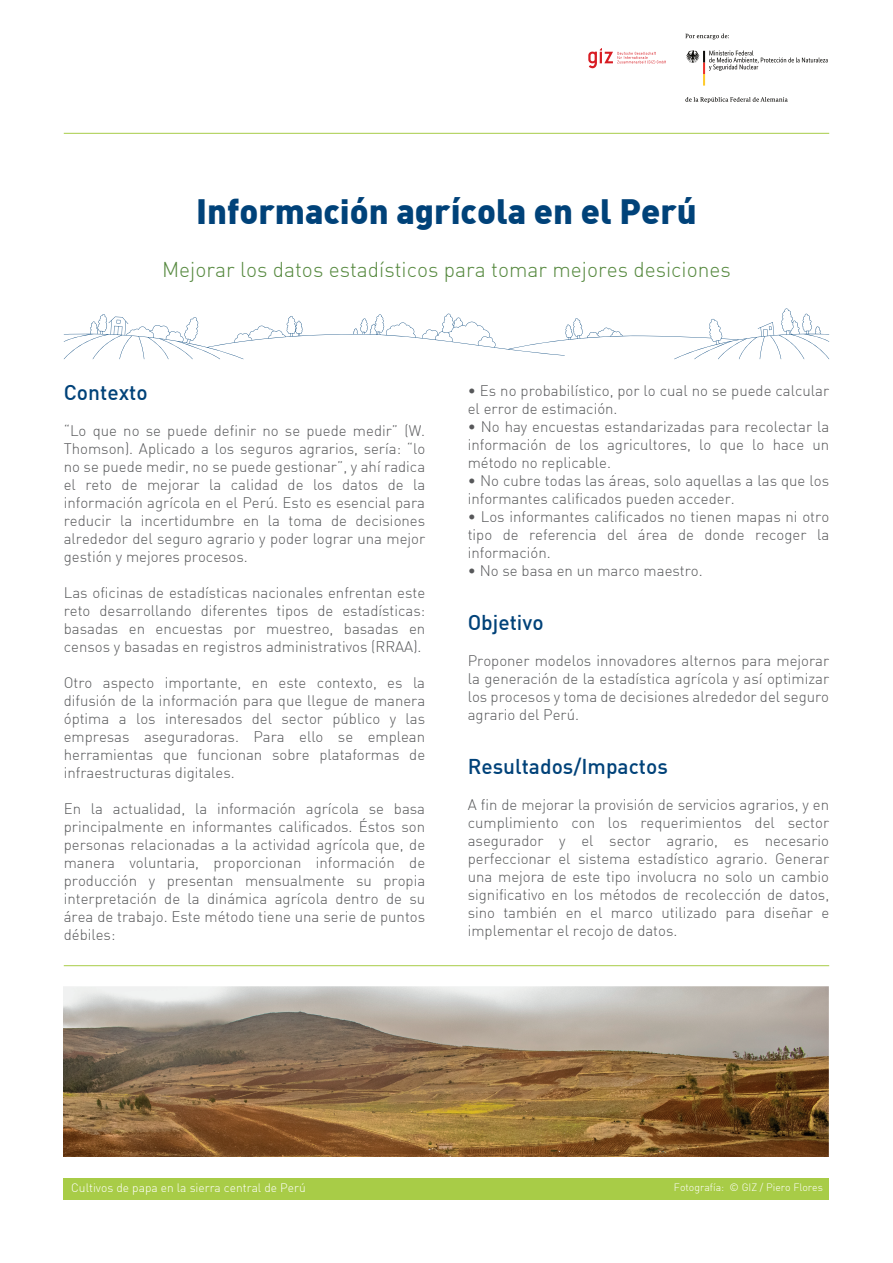
<style>
.page{position:relative;width:893px;height:1263px;background:#fff}
.page>*{position:absolute;margin:0;border:0;box-sizing:border-box;transform-origin:0 0}
.t1{font:900 34.5px "DI Nbek";color:#004279}
.t2{font:300 21px "DI Nbek";color:#56893f}
.t3{font:500 21px "DI Nbek";color:#004279}
.t4{font:300 15px/18px "DI Nbek";color:#57585a;text-align:justify}
.t5{font:300 12px "DI Nbek";color:#fff}
.t6{font:300 10.5px "DI Nbek";color:#fff}
</style>
<div class="page">
<svg style="left:685px;top:34px;width:44px;height:6px"></svg>
<svg style="left:685px;top:97px;width:103px;height:6px"></svg>
<svg style="left:588px;top:48px;width:78px;height:20px"></svg>
<svg style="left:686px;top:50px;width:142px;height:36px"></svg>
<hr style="left:64px;top:133px;width:765px;height:1px;background:#a8cc47">
<hr style="left:64px;top:965px;width:765px;height:1px;background:#a8cc47">
<div style="left:64px;top:1178px;width:765px;height:21px;background:#a8cc47"></div>
<svg style="left:64px;top:308px;width:765px;height:51px"></svg>
<img style="left:63px;top:987px;width:766px;height:170px">
<h1 class="t1" style="left:196px;top:189px;width:502px">Información agrícola en el Perú</h1>
<h2 class="t2" style="left:162px;top:256px;width:570px">Mejorar los datos estadísticos para tomar mejores desiciones</h2>
<h2 class="t3" style="left:64px;top:379px;width:85px">Contexto</h2>
<p class="t4" style="left:64px;top:421px;width:363px">“Lo que no se puede definir no se puede medir” (W.<br>Thomson). Aplicado a los seguros agrarios, sería: “lo no se puede medir, no se puede gestionar”, y ahí radica el reto de mejorar la calidad de los datos de la información agrícola en el Perú. Esto es esencial para reducir la incertidumbre en la toma de decisiones alrededor del seguro agrario y poder lograr una mejor gestión y mejores procesos.</p>
<p class="t4" style="left:64px;top:583px;width:363px">Las oficinas de estadísticas nacionales enfrentan este reto desarrollando diferentes tipos de estadísticas: basadas en encuestas por muestreo, basadas en censos y basadas en registros administrativos (RRAA).</p>
<p class="t4" style="left:64px;top:673px;width:363px">Otro aspecto importante, en este contexto, es la difusión de la información para que llegue de manera óptima a los interesados del sector público y las empresas aseguradoras. Para ello se emplean herramientas que funcionan sobre plataformas de infraestructuras digitales.</p>
<p class="t4" style="left:64px;top:799px;width:363px">En la actualidad, la información agrícola se basa principalmente en informantes calificados. Éstos son personas relacionadas a la actividad agrícola que, de manera voluntaria, proporcionan información de producción y presentan mensualmente su propia interpretación de la dinámica agrícola dentro de su área de trabajo. Este método tiene una serie de puntos débiles:</p>
<p class="t4" style="left:468px;top:381px;width:363px">• Es no probabilístico, por lo cual no se puede calcular el error de estimación.</p>
<p class="t4" style="left:468px;top:417px;width:363px">• No hay encuestas estandarizadas para recolectar la información de los agricultores, lo que lo hace un método no replicable.</p>
<p class="t4" style="left:468px;top:471px;width:363px">• No cubre todas las áreas, solo aquellas a las que los informantes calificados pueden acceder.</p>
<p class="t4" style="left:468px;top:507px;width:363px">• Los informantes calificados no tienen mapas ni otro tipo de referencia del área de donde recoger la información.</p>
<p class="t4" style="left:468px;top:561px;width:237px">• No se basa en un marco maestro.</p>
<h2 class="t3" style="left:468px;top:609px;width:77px">Objetivo</h2>
<p class="t4" style="left:468px;top:651px;width:363px">Proponer modelos innovadores alternos para mejorar la generación de la estadística agrícola y así optimizar los procesos y toma de decisiones alrededor del seguro agrario del Perú.</p>
<h2 class="t3" style="left:468px;top:753px;width:202px">Resultados/Impactos</h2>
<p class="t4" style="left:468px;top:795px;width:363px">A fin de mejorar la provisión de servicios agrarios, y en cumplimiento con los requerimientos del sector asegurador y el sector agrario, es necesario perfeccionar el sistema estadístico agrario. Generar una mejora de este tipo involucra no solo un cambio significativo en los métodos de recolección de datos, sino también en el marco utilizado para diseñar e implementar el recojo de datos.</p>
<p class="t5" style="left:71px;top:1181px;width:236px">Cultivos de papa en la sierra central de Perú</p>
<p class="t6" style="left:674px;top:1181px;width:150px">Fotografía: © GIZ / Piero Flores</p>
</div>
